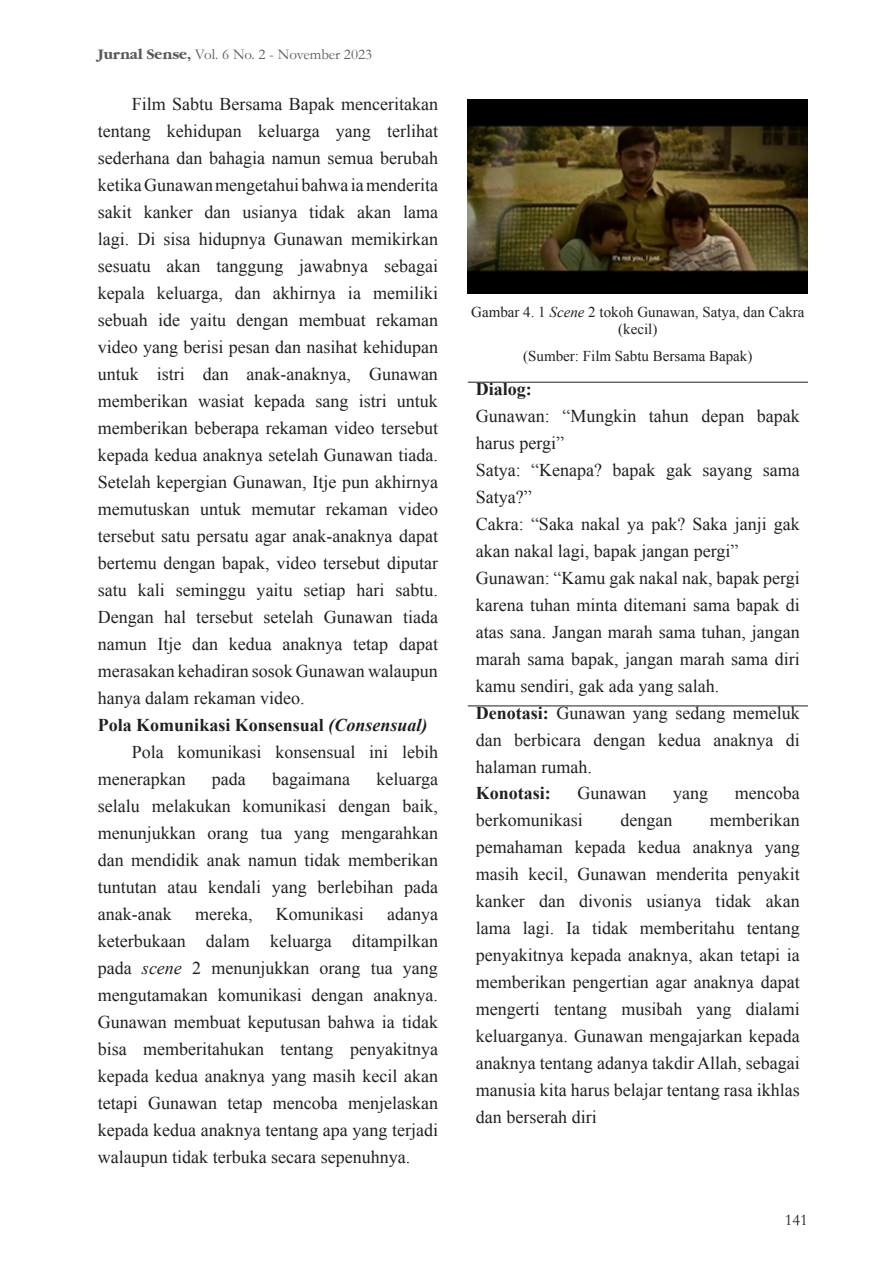
<style>
.page{position:relative;width:893px;height:1263px;background:#fff}
.page>*{position:absolute;margin:0;border:0;box-sizing:border-box;transform-origin:0 0}
.t1{font:18px/27px "Times New Roman";color:#231f20;text-align:justify}
.t2{font:700 18px "Times New Roman";color:#231f20}
.t3{font:16.5px "Garamond";color:#231f20}
.t4{font:15px/17.2px "Times New Roman";color:#231f20;text-align:center}
.t5{font:15px "Garamond";color:#57585a}
.s1{font-weight:700}
.s2{font-style:italic}
</style>
<div class="page">
<hr style="left:468px;top:382px;width:340px;height:1px;background:#231f20">
<hr style="left:468px;top:705px;width:340px;height:1px;background:#231f20">
<img style="left:468px;top:99px;width:340px;height:195px">
<p class="t5" style="left:98px;top:44px;width:276px"><span class="s1">Jurnal Sense,</span> Vol. 6 No. 2 - November 2023</p>
<p class="t1" style="left:98px;top:90px;width:342px;text-indent:34px">Film Sabtu Bersama Bapak menceritakan tentang kehidupan keluarga yang terlihat sederhana dan bahagia namun semua berubah ketika Gunawan mengetahui bahwa ia menderita sakit kanker dan usianya tidak akan lama lagi. Di sisa hidupnya Gunawan memikirkan sesuatu akan tanggung jawabnya sebagai kepala keluarga, dan akhirnya ia memiliki sebuah ide yaitu dengan membuat rekaman video yang berisi pesan dan nasihat kehidupan untuk istri dan anak-anaknya, Gunawan memberikan wasiat kepada sang istri untuk memberikan beberapa rekaman video tersebut kepada kedua anaknya setelah Gunawan tiada.<br>Setelah kepergian Gunawan, Itje pun akhirnya memutuskan untuk memutar rekaman video tersebut satu persatu agar anak-anaknya dapat bertemu dengan bapak, video tersebut diputar satu kali seminggu yaitu setiap hari sabtu.<br>Dengan hal tersebut setelah Gunawan tiada namun Itje dan kedua anaknya tetap dapat merasakan kehadiran sosok Gunawan walaupun hanya dalam rekaman video.</p>
<p class="t2" style="left:98px;top:713px;width:331px">Pola Komunikasi Konsensual <span class="s2">(Consensual)</span></p>
<p class="t1" style="left:98px;top:738px;width:342px;text-indent:34px">Pola komunikasi konsensual ini lebih menerapkan</p>
<p class="t1" style="left:98px;top:765px;width:342px;text-indent:279px">keluarga selalu melakukan komunikasi dengan baik, menunjukkan orang tua yang mengarahkan dan mendidik anak namun tidak memberikan tuntutan atau kendali yang berlebihan pada anak-anak</p>
<p class="t1" style="left:212px;top:765px;width:35px">pada</p>
<p class="t1" style="left:272px;top:765px;width:79px">bagaimana</p>
<p class="t1" style="left:98px;top:900px;width:342px;text-indent:289px">adanya keterbukaan dalam keluarga ditampilkan pada <span class="s2">scene</span> 2 menunjukkan orang tua yang mengutamakan komunikasi dengan anaknya.<br>Gunawan membuat keputusan bahwa ia tidak bisa memberitahukan tentang penyakitnya kepada kedua anaknya yang masih kecil akan tetapi Gunawan tetap mencoba menjelaskan kepada kedua anaknya tentang apa yang terjadi walaupun tidak terbuka secara sepenuhnya.</p>
<p class="t1" style="left:195px;top:900px;width:59px">mereka,</p>
<p class="t1" style="left:276px;top:900px;width:90px">Komunikasi</p>
<p class="t4" style="left:471px;top:303px;width:335px">Gambar 4. 1 <span class="s2">Scene</span> 2 tokoh Gunawan, Satya, dan Cakra (kecil)</p>
<p class="t4" style="left:523px;top:347px;width:231px">(Sumber: Film Sabtu Bersama Bapak)</p>
<p class="t2" style="left:476px;top:376px;width:57px">Dialog:</p>
<p class="t1" style="left:476px;top:402px;width:325px">Gunawan: “Mungkin tahun depan bapak harus pergi”</p>
<p class="t1" style="left:476px;top:456px;width:325px">Satya: “Kenapa? bapak gak sayang sama<br>Satya?”</p>
<p class="t1" style="left:476px;top:510px;width:325px">Cakra: “Saka nakal ya pak? Saka janji gak akan nakal lagi, bapak jangan pergi”</p>
<p class="t1" style="left:476px;top:564px;width:325px">Gunawan: “Kamu gak nakal nak, bapak pergi karena tuhan minta ditemani sama bapak di atas sana. Jangan marah sama tuhan, jangan marah sama bapak, jangan marah sama diri kamu sendiri, gak ada yang salah.</p>
<p class="t1" style="left:476px;top:699px;width:325px"><span class="s1">Denotasi:</span> Gunawan yang sedang memeluk dan berbicara dengan kedua anaknya di halaman rumah.</p>
<p class="t2" style="left:476px;top:781px;width:77px">Konotasi:</p>
<p class="t1" style="left:577px;top:779px;width:70px">Gunawan</p>
<p class="t1" style="left:673px;top:779px;width:36px">yang</p>
<p class="t1" style="left:735px;top:779px;width:66px">mencoba</p>
<p class="t1" style="left:476px;top:806px;width:108px">berkomunikasi</p>
<p class="t1" style="left:620px;top:806px;width:53px">dengan</p>
<p class="t1" style="left:476px;top:806px;width:325px;text-indent:234px">memberikan pemahaman kepada kedua anaknya yang masih kecil, Gunawan menderita penyakit kanker dan divonis usianya tidak akan lama lagi. Ia tidak memberitahu tentang penyakitnya kepada anaknya, akan tetapi ia memberikan pengertian agar anaknya dapat mengerti tentang musibah yang dialami keluarganya. Gunawan mengajarkan kepada anaknya tentang adanya takdir Allah, sebagai manusia kita harus belajar tentang rasa ikhlas dan berserah diri</p>
<p class="t3" style="left:785px;top:1208px;width:25px">141</p>
</div>
